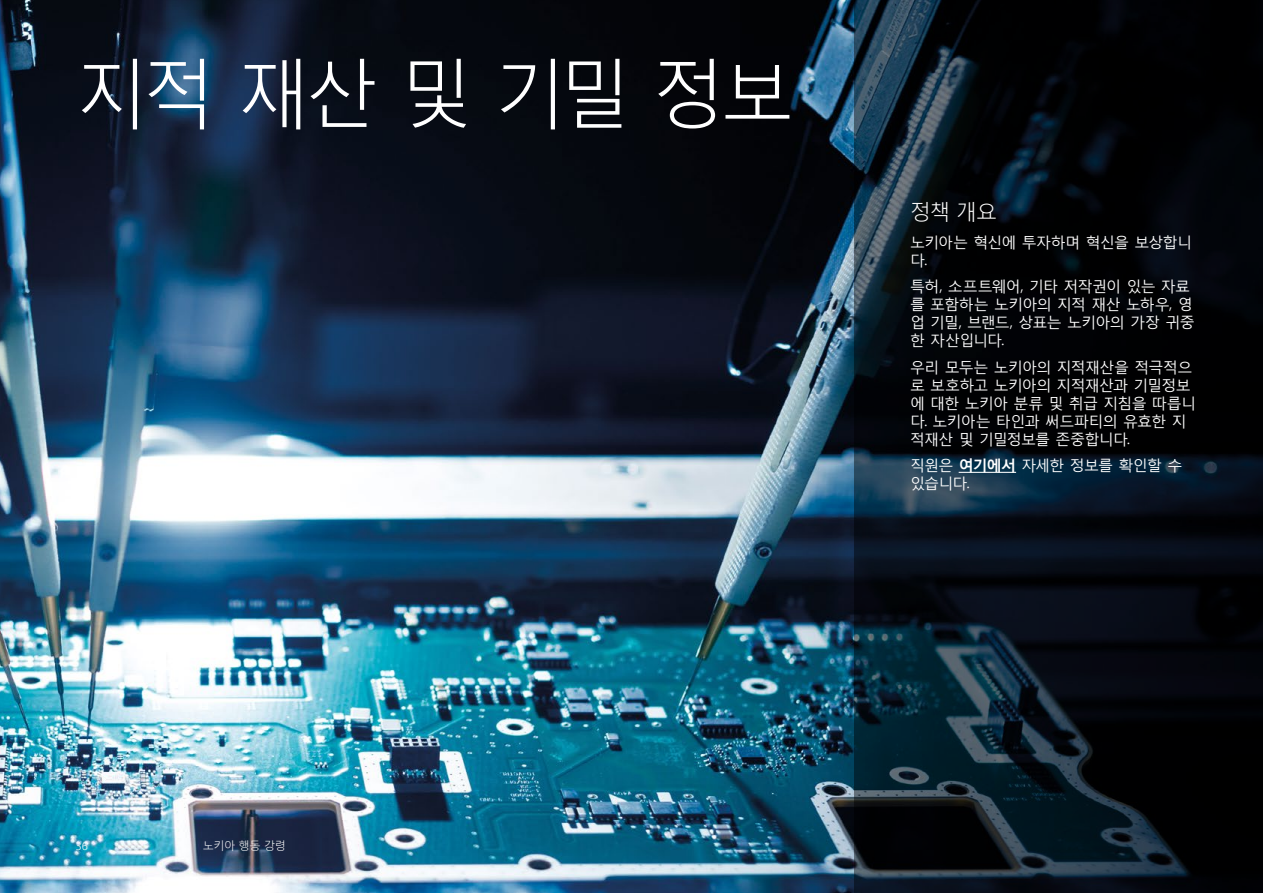
<style>
.page{position:relative;width:1263px;height:893px;background:#fff}
.page>*{position:absolute;margin:0;border:0;box-sizing:border-box;transform-origin:0 0}
.t1{font:300 75px "Malgun Gothic";letter-spacing:-.08em;color:#fff}
.t2{font:300 21px "Malgun Gothic";color:#fff}
.t3{font:15px/18px "Malgun Gothic";letter-spacing:-.05em;color:#fff}
.t4{font:300 11.25px "Malgun Gothic";letter-spacing:-.025em;color:#fff}
.s1{font-weight:700}
</style>
<div class="page">
<img style="left:0;top:0;width:599px;height:893px">
<img style="left:599px;top:0;width:256px;height:893px">
<svg style="left:855px;top:0;width:408px;height:893px;background:#070f17"></svg>
<hr style="left:959px;top:472px;width:57px;height:1px;background:#fff">
<h1 class="t1" style="left:76px;top:52px;width:720px">지적 재산 및 기밀 정보</h1>
<h2 class="t2" style="left:910px;top:200px;width:89px">정책 개요</h2>
<p class="t3" style="left:910px;top:232px;width:283px">노키아는 혁신에 투자하며 혁신을 보상합니 다.</p>
<p class="t3" style="left:910px;top:277px;width:286px">특허, 소프트웨어, 기타 저작권이 있는 자료 를 포함하는 노키아의 지적 재산 노하우, 영 업 기밀, 브랜드, 상표는 노키아의 가장 귀중 한 자산입니다.</p>
<p class="t3" style="left:910px;top:357px;width:288px">우리 모두는 노키아의 지적재산을 적극적으 로 보호하고 노키아의 지적재산과 기밀정보 에 대한 노키아 분류 및 취급 지침을 따릅니 다. 노키아는 타인과 써드파티의 유효한 지 적재산 및 기밀정보를 존중합니다.</p>
<p class="t3" style="left:910px;top:456px;width:274px">직원은 <span class="s1">여기에서</span> 자세한 정보를 확인할 수 있습니다.</p>
<p class="t4" style="left:76px;top:840px;width:14px">36</p>
<p class="t4" style="left:203px;top:840px;width:85px">노키아 행동 강령</p>
</div>
